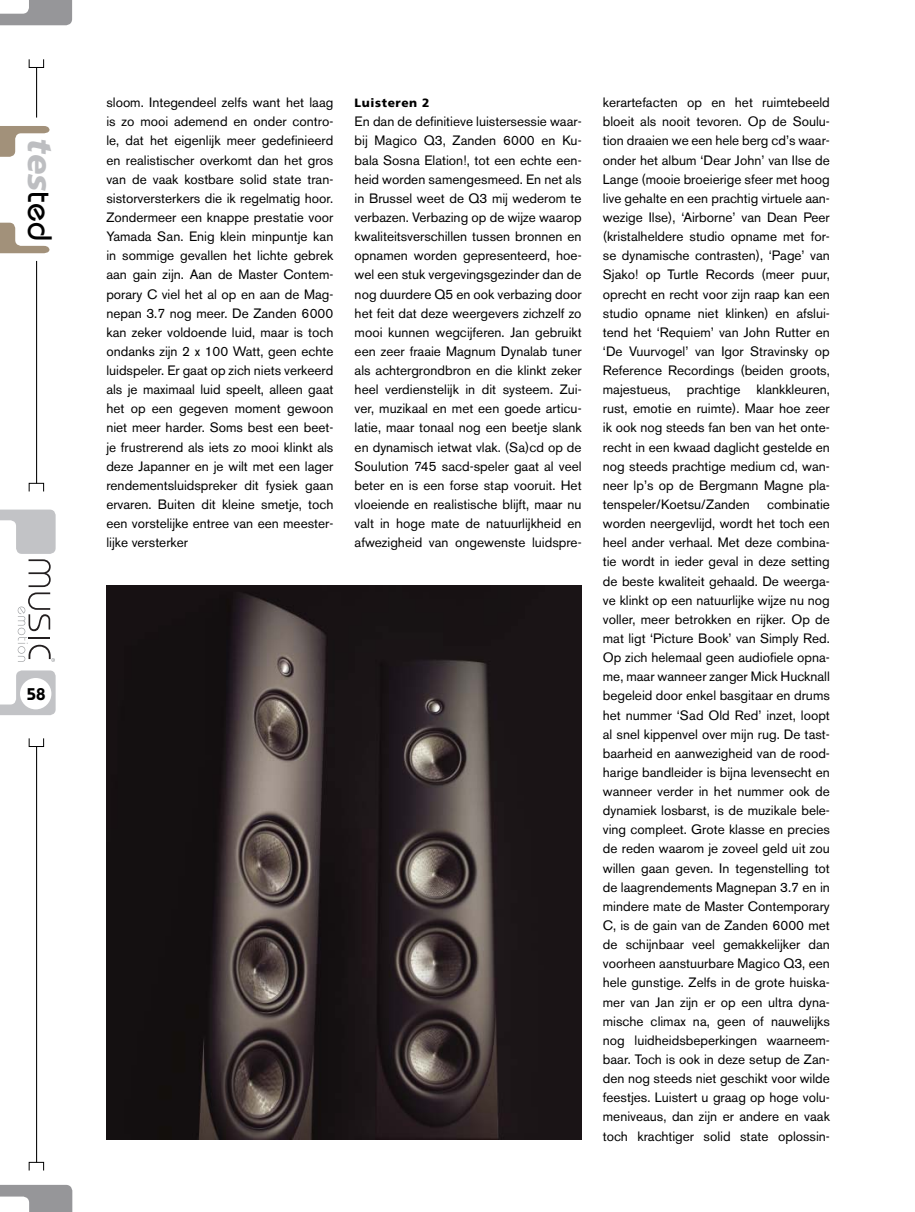
<style>
.page{position:relative;width:915px;height:1212px;background:#fff}
.page>*{position:absolute;margin:0;border:0;box-sizing:border-box;transform-origin:0 0}
.t1{font:italic 900 33.9px "Frutiger";color:#bdbec1}
.t2{font:600 16.95px "Bauhaus";color:#000}
.t3{font:13.5px/19.2px "Akzidenz Grotesk BE";color:#000;text-align:justify}
.t4{font:900 12px "Frutiger";letter-spacing:.05em;color:#000}
.s1{font-family:"Bauhaus";font-weight:500;font-style:normal;color:#000}
</style>
<div class="page">
<img style="left:106px;top:585px;width:475px;height:555px">
<svg style="left:0;top:0;width:72px;height:25px"></svg>
<svg style="left:0;top:670px;width:56px;height:45px"></svg>
<svg style="left:0;top:1185px;width:72px;height:27px"></svg>
<hr style="left:36px;top:67px;width:1px;height:51px;background:#000">
<div style="left:29px;top:59px;width:15px;height:9px;border:1px solid #000"></div>
<hr style="left:36px;top:746px;width:1px;height:416px;background:#000">
<div style="left:29px;top:738px;width:15px;height:9px;border:1px solid #000"></div>
<div style="left:29px;top:1162px;width:15px;height:9px;border:1px solid #000"></div>
<div style="left:20px;top:678px;width:31px;height:31px;background:#fff;border-radius:50%"></div>
<div style="left:29px;top:483px;width:15px;height:9px;border:1px solid #000"></div>
<hr style="left:36px;top:261px;width:1px;height:222px;background:#000">
<svg style="left:0;top:223px;width:49px;height:30px"></svg>
<svg style="left:0;top:126px;width:49px;height:31px"></svg>
<svg style="left:0;top:510px;width:56px;height:152px"></svg>
<h1 class="t1" style="left:54px;top:138px;width:104px;rotate:90deg">tes<span class="s1">ted</span></h1>
<p class="t2" style="left:27px;top:688px;width:20px">58</p>
<p class="t3" style="left:106px;top:94px;width:228px">sloom. Integendeel zelfs want het laag is zo mooi ademend en onder contro&shy;le, dat het eigenlijk meer gedefinieerd en realistischer overkomt dan het gros van de vaak kostbare solid state tran&shy;sistorversterkers die ik regelmatig hoor.<br>Zondermeer een knappe prestatie voor Yamada San. Enig klein minpuntje kan in sommige gevallen het lichte gebrek aan gain zijn. Aan de Master Contem&shy;porary C viel het al op en aan de Mag&shy;nepan 3.7 nog meer. De Zanden 6000 kan zeker voldoende luid, maar is toch ondanks zijn 2 x 100 Watt, geen echte luidspeler. Er gaat op zich niets verkeerd als je maximaal luid speelt, alleen gaat het op een gegeven moment gewoon niet meer harder. Soms best een beet&shy;je frustrerend als iets zo mooi klinkt als deze Japanner en je wilt met een lager rendementsluidspreker dit fysiek gaan ervaren. Buiten dit kleine smetje, toch een vorstelijke entree van een meester&shy;lijke versterker</p>
<p class="t4" style="left:354px;top:98px;width:76px">Luisteren 2</p>
<p class="t3" style="left:354px;top:113px;width:228px">En dan de definitieve luistersessie waar&shy;bij Magico Q3, Zanden 6000 en Ku&shy;bala Sosna Elation!, tot een echte een&shy;heid worden samengesmeed. En net als in Brussel weet de Q3 mij wederom te verbazen. Verbazing op de wijze waarop kwaliteitsverschillen tussen bronnen en opnamen worden gepresenteerd, hoe&shy;wel een stuk vergevingsgezinder dan de nog duurdere Q5 en ook verbazing door het feit dat deze weergevers zichzelf zo mooi kunnen wegcijferen. Jan gebruikt een zeer fraaie Magnum Dynalab tuner als achtergrondbron en die klinkt zeker heel verdienstelijk in dit systeem. Zui&shy;ver, muzikaal en met een goede articu&shy;latie, maar tonaal nog een beetje slank en dynamisch ietwat vlak. (Sa)cd op de Soulution 745 sacd-speler gaat al veel beter en is een forse stap vooruit. Het vloeiende en realistische blijft, maar nu valt in hoge mate de natuurlijkheid en afwezigheid van ongewenste luidspre-</p>
<p class="t3" style="left:602px;top:94px;width:228px">kerartefacten op en het ruimtebeeld bloeit als nooit tevoren. Op de Soulu&shy;tion draaien we een hele berg cd’s waar&shy;onder het album ‘Dear John’ van Ilse de Lange (mooie broeierige sfeer met hoog live gehalte en een prachtig virtuele aan&shy;wezige Ilse), ‘Airborne’ van Dean Peer (kristalheldere studio opname met for&shy;se dynamische contrasten), ‘Page’ van Sjako! op Turtle Records (meer puur, oprecht en recht voor zijn raap kan een studio opname niet klinken) en afslui&shy;tend het ‘Requiem’ van John Rutter en ‘De Vuurvogel’ van Igor Stravinsky op Reference Recordings (beiden groots, majestueus, prachtige klankkleuren, rust, emotie en ruimte). Maar hoe zeer ik ook nog steeds fan ben van het onte&shy;recht in een kwaad daglicht gestelde en nog steeds prachtige medium cd, wan&shy;neer lp’s op de Bergmann Magne pla&shy;tenspeler/Koetsu/Zanden</p>
<p class="t3" style="left:602px;top:496px;width:228px;text-indent:164px">combinatie worden neergevlijd, wordt het toch een heel ander verhaal. Met deze combina&shy;tie wordt in ieder geval in deze setting de beste kwaliteit gehaald. De weerga&shy;ve klinkt op een natuurlijke wijze nu nog voller, meer betrokken en rijker. Op de mat ligt ‘Picture Book’ van Simply Red.<br>Op zich helemaal geen audiofiele opna&shy;me, maar wanneer zanger Mick Hucknall begeleid door enkel basgitaar en drums het nummer ‘Sad Old Red’ inzet, loopt al snel kippenvel over mijn rug. De tast&shy;baarheid en aanwezigheid van de rood&shy;harige bandleider is bijna levensecht en wanneer verder in het nummer ook de dynamiek losbarst, is de muzikale bele&shy;ving compleet. Grote klasse en precies de reden waarom je zoveel geld uit zou willen gaan geven. In tegenstelling tot de laagrendements Magnepan 3.7 en in mindere mate de Master Contemporary C, is de gain van de Zanden 6000 met de schijnbaar veel gemakkelijker dan voorheen aanstuurbare Magico Q3, een hele gunstige. Zelfs in de grote huiska&shy;mer van Jan zijn er op een ultra dyna&shy;mische climax na, geen of nauwelijks nog luidheidsbeperkingen waarneem&shy;baar. Toch is ook in deze setup de Zan&shy;den nog steeds niet geschikt voor wilde feestjes. Luistert u graag op hoge volu&shy;meniveaus, dan zijn er andere en vaak toch krachtiger solid state oplossin-</p>
</div>
